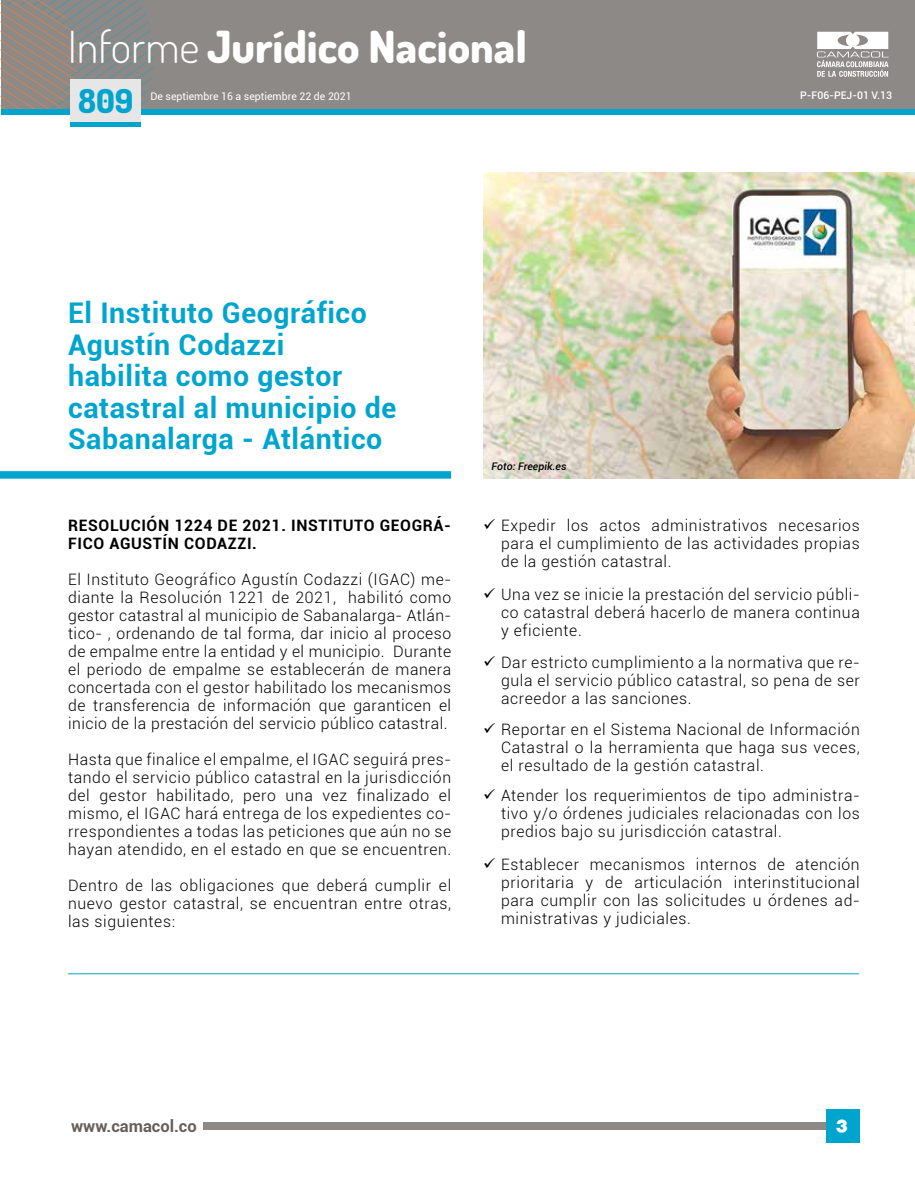
<style>
.page{position:relative;width:915px;height:1191px;background:#fff}
.page>*{position:absolute;margin:0;border:0;box-sizing:border-box;transform-origin:0 0}
.t1{font:800 44.25px "Dosis";color:#fff}
.t2{font:800 33px "Dosis";color:#00a5ce}
.t3{font:700 28.5px/31.5px "Roboto";letter-spacing:.02em;color:#00a5ce}
.t4{font:900 19.5px "Roboto";color:#fff}
.t5{font:900 19.5px "Helvetica";color:#fff}
.t6{font:700 16.5px "Roboto";color:#66605c}
.t7{font:300 15.75px/18px "Roboto";letter-spacing:.04em;color:#000;text-align:justify}
.t8{font:700 15.75px/18px "Roboto";letter-spacing:.04em;color:#000}
.t9{font:10.5px "Roboto";color:#fff}
.t10{font:500 10.5px "Roboto";color:#fff}
.t11{font:italic 500 10.5px "Roboto";color:#000}
.s1{font-weight:300}
</style>
<div class="page">
<div style="left:203px;top:1122px;width:655px;height:7px;background:#8c8986"></div>
<div style="left:825px;top:1109px;width:33px;height:34px;background:#00a5ce"></div>
<div style="left:1px;top:0;width:913px;height:108px;background:#8c8986"></div>
<div style="left:1px;top:109px;width:913px;height:5px;background:#00a5ce"></div>
<svg style="left:1px;top:0;width:158px;height:109px"></svg>
<svg style="left:816px;top:32px;width:72px;height:45px"></svg>
<div style="left:70px;top:122px;width:70px;height:5px;background:#00a5ce"></div>
<div style="left:70px;top:79px;width:70px;height:43px;background:#e7e6e6"></div>
<img style="left:483px;top:172px;width:431px;height:306px">
<div style="left:0;top:471px;width:451px;height:7px;background:#00a5ce"></div>
<hr style="left:68px;top:973px;width:790px;height:1px;background:#00a5ce">
<h1 class="t1" style="left:68px;top:18px;width:460px"><span class="s1">Informe</span> Jurídico Nacional</h1>
<h2 class="t2" style="left:78px;top:80px;width:57px">809</h2>
<p class="t9" style="left:150px;top:89px;width:203px">De septiembre 16 a septiembre 22 de 2021</p>
<h3 class="t3" style="left:68px;top:296px;width:330px">El Instituto Geográfico<br>Agustín Codazzi<br>habilita como gestor catastral al municipio de<br>Sabanalarga - Atlántico</h3>
<p class="t11" style="left:491px;top:458px;width:76px">Foto: Freepik.es</p>
<p class="t10" style="left:800px;top:87px;width:93px">P-F06-PEJ-01 V.13</p>
<p class="t8" style="left:68px;top:515px;width:384px;text-indent:30px">olución 1224 de 2021. Instituto Geográ&shy;fico Agustín Codazzi.</p>
<p class="t7" style="left:68px;top:569px;width:384px">El Instituto Geográfico Agustín Codazzi (IGAC) me&shy;diante la Resolución 1221 de 2021, habilitó como gestor catastral al municipio de Sabanalarga- Atlán&shy;tico- , ordenando de tal forma, dar inicio al proceso de empalme entre la entidad y el municipio. Durante el periodo de empalme se establecerán de manera concertada con el gestor habilitado los mecanismos de transferencia de información que garanticen el inicio de la prestación del servicio público catastral.</p>
<p class="t7" style="left:68px;top:749px;width:384px">Hasta que finalice el empalme, el IGAC seguirá pres&shy;tando el servicio público catastral en la jurisdicción del gestor habilitado, pero una vez finalizado el mismo, el IGAC hará entrega de los expedientes co&shy;rrespondientes a todas las peticiones que aún no se hayan atendido, en el estado en que se encuentren.</p>
<p class="t7" style="left:68px;top:875px;width:384px">Dentro de las obligaciones que deberá cumplir el nuevo gestor catastral, se encuentran entre otras, las siguientes:</p>
<p class="t8" style="left:68px;top:515px;width:11px">Res</p>
<p class="t7" style="left:501px;top:516px;width:360px;text-indent:-18px">✓ Expedir los actos administrativos necesarios para el cumplimiento de las actividades propias de la gestión catastral.</p>
<p class="t7" style="left:501px;top:585px;width:360px;text-indent:-18px">✓ Una vez se inicie la prestación del servicio públi&shy;co catastral deberá hacerlo de manera continua y eficiente.</p>
<p class="t7" style="left:501px;top:652px;width:360px;text-indent:-18px">✓ Dar estricto cumplimiento a la normativa que re&shy;gula el servicio público catastral, so pena de ser acreedor a las sanciones.</p>
<p class="t7" style="left:501px;top:720px;width:360px;text-indent:-18px">✓ Reportar en el Sistema Nacional de Información Catastral o la herramienta que haga sus veces, el resultado de la gestión catastral.</p>
<p class="t7" style="left:501px;top:786px;width:360px;text-indent:-18px">✓ Atender los requerimientos de tipo administra&shy;tivo y/o órdenes judiciales relacionadas con los predios bajo su jurisdicción catastral.</p>
<p class="t7" style="left:501px;top:855px;width:360px;text-indent:-18px">✓ Establecer mecanismos internos de atención prioritaria y de articulación interinstitucional para cumplir con las solicitudes u órdenes ad&shy;ministrativas y judiciales.</p>
<p class="t6" style="left:71px;top:1114px;width:127px">www.camacol.co</p>
<p class="t4" style="left:836px;top:1114px;width:13px">1</p>
<p class="t5" style="left:836px;top:1118px;width:13px">3</p>
</div>
